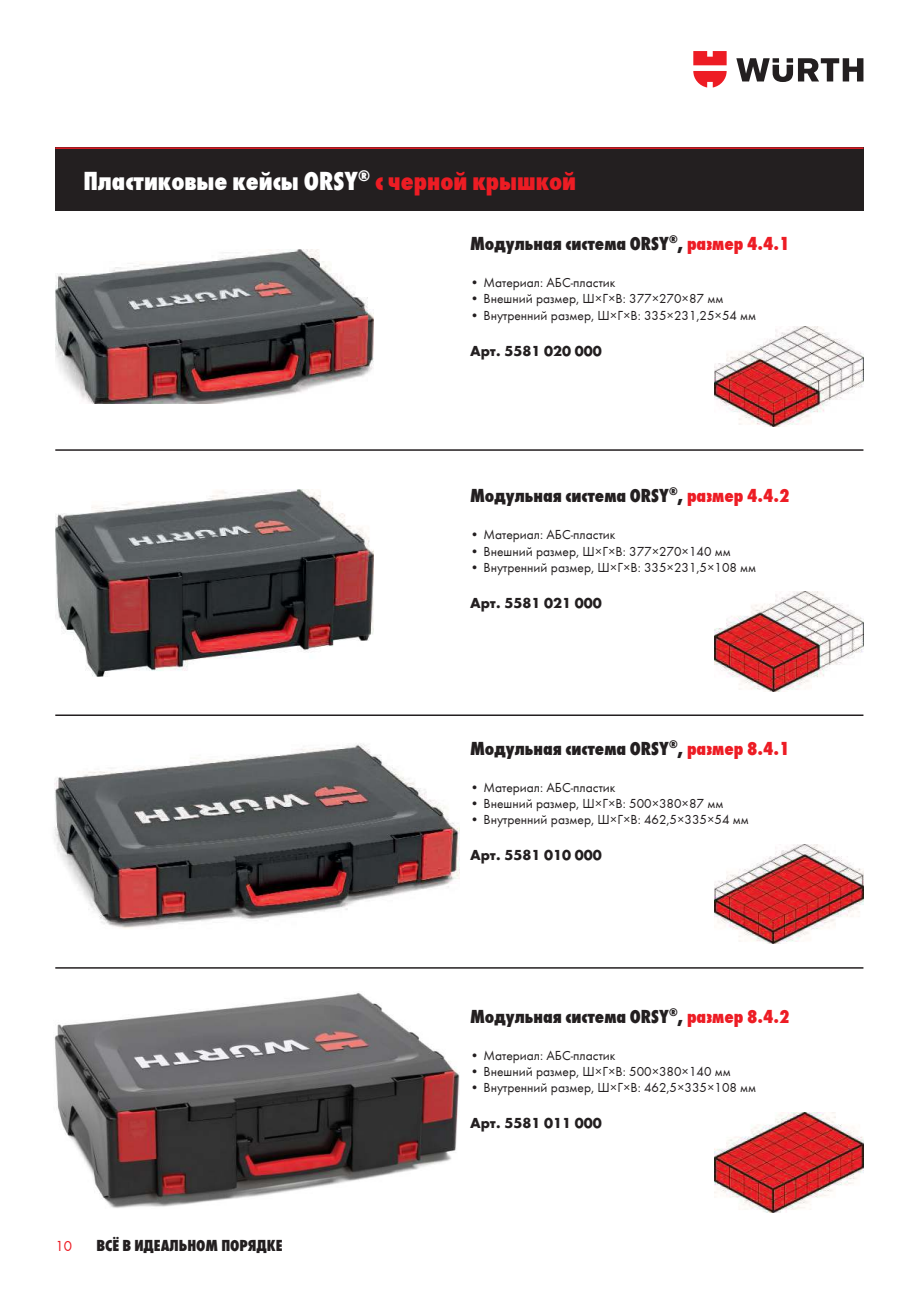
<style>
.page{position:relative;width:906px;height:1289px;background:#fff}
.page>*{position:absolute;margin:0;border:0;box-sizing:border-box;transform-origin:0 0}
.t1{font:800 condensed 27px "Wuerth";color:#fff}
.t2{font:800 condensed 19.5px "Wuerth";color:#231f20}
.t3{font:16.5px "Wuerth Extra Bold Cond Caps";color:#231f20}
.t4{font:700 15px "Wuerth";color:#231f20}
.t5{font:15px "Wuerth";color:#ed1c24}
.t6{font:13.5px "Wuerth";color:#231f20}
.s1{color:#ed1c24}
</style>
<div class="page">
<div style="left:55px;top:147px;width:808px;height:64px;background:#231f20"></div>
<img style="left:714px;top:327px;width:149px;height:99px">
<img style="left:55px;top:249px;width:318px;height:155px">
<img style="left:55px;top:489px;width:318px;height:187px">
<img style="left:714px;top:592px;width:149px;height:99px">
<img style="left:714px;top:844px;width:149px;height:99px">
<img style="left:54px;top:743px;width:405px;height:186px">
<img style="left:714px;top:1112px;width:149px;height:99px">
<img style="left:54px;top:993px;width:405px;height:215px">
<hr style="left:55px;top:147px;width:808px;height:2px;background:#ed1c24">
<svg style="left:736px;top:58px;width:127px;height:24px"></svg>
<svg style="left:693px;top:51px;width:33px;height:36px"></svg>
<hr style="left:55px;top:449px;width:808px;height:2px;background:#231f20">
<hr style="left:55px;top:714px;width:808px;height:2px;background:#231f20">
<hr style="left:55px;top:967px;width:808px;height:1px;background:#231f20">
<h1 class="t1" style="left:83px;top:162px;width:494px">Пластиковые кейсы ORSY<sup>®</sup> <span class="s1">с черной крышкой</span></h1>
<h2 class="t2" style="left:470px;top:229px;width:321px">Модульная система ORSY<sup>®</sup>, <span class="s1">размер 4.4.1</span></h2>
<p class="t6" style="left:470px;top:273px;width:147px">• Материал: АБС-пластик</p>
<p class="t6" style="left:470px;top:289px;width:255px">• Внешний размер, Ш×Г×В: 377×270×87 мм</p>
<p class="t6" style="left:470px;top:306px;width:288px">• Внутренний размер, Ш×Г×В: 335×231,25×54 мм</p>
<p class="t4" style="left:470px;top:339px;width:133px">Арт. 5581 020 000</p>
<h2 class="t2" style="left:470px;top:481px;width:321px">Модульная система ORSY<sup>®</sup>, <span class="s1">размер 4.4.2</span></h2>
<p class="t6" style="left:470px;top:525px;width:147px">• Материал: АБС-пластик</p>
<p class="t6" style="left:470px;top:542px;width:262px">• Внешний размер, Ш×Г×В: 377×270×140 мм</p>
<p class="t6" style="left:470px;top:558px;width:288px">• Внутренний размер, Ш×Г×В: 335×231,5×108 мм</p>
<p class="t4" style="left:470px;top:591px;width:133px">Арт. 5581 021 000</p>
<h2 class="t2" style="left:470px;top:734px;width:321px">Модульная система ORSY<sup>®</sup>, <span class="s1">размер 8.4.1</span></h2>
<p class="t6" style="left:470px;top:778px;width:147px">• Материал: АБС-пластик</p>
<p class="t6" style="left:470px;top:794px;width:255px">• Внешний размер, Ш×Г×В: 500×380×87 мм</p>
<p class="t6" style="left:470px;top:810px;width:280px">• Внутренний размер, Ш×Г×В: 462,5×335×54 мм</p>
<p class="t4" style="left:470px;top:844px;width:133px">Арт. 5581 010 000</p>
<p class="t5" style="left:55px;top:1235px;width:18px">10</p>
<p class="t3" style="left:97px;top:1233px;width:188px">Всё в идеальном порядке</p>
<h2 class="t2" style="left:470px;top:1002px;width:321px">Модульная система ORSY<sup>®</sup>, <span class="s1">размер 8.4.2</span></h2>
<p class="t6" style="left:470px;top:1046px;width:147px">• Материал: АБС-пластик</p>
<p class="t6" style="left:470px;top:1062px;width:262px">• Внешний размер, Ш×Г×В: 500×380×140 мм</p>
<p class="t6" style="left:470px;top:1078px;width:288px">• Внутренний размер, Ш×Г×В: 462,5×335×108 мм</p>
<p class="t4" style="left:470px;top:1112px;width:133px">Арт. 5581 011 000</p>
</div>
